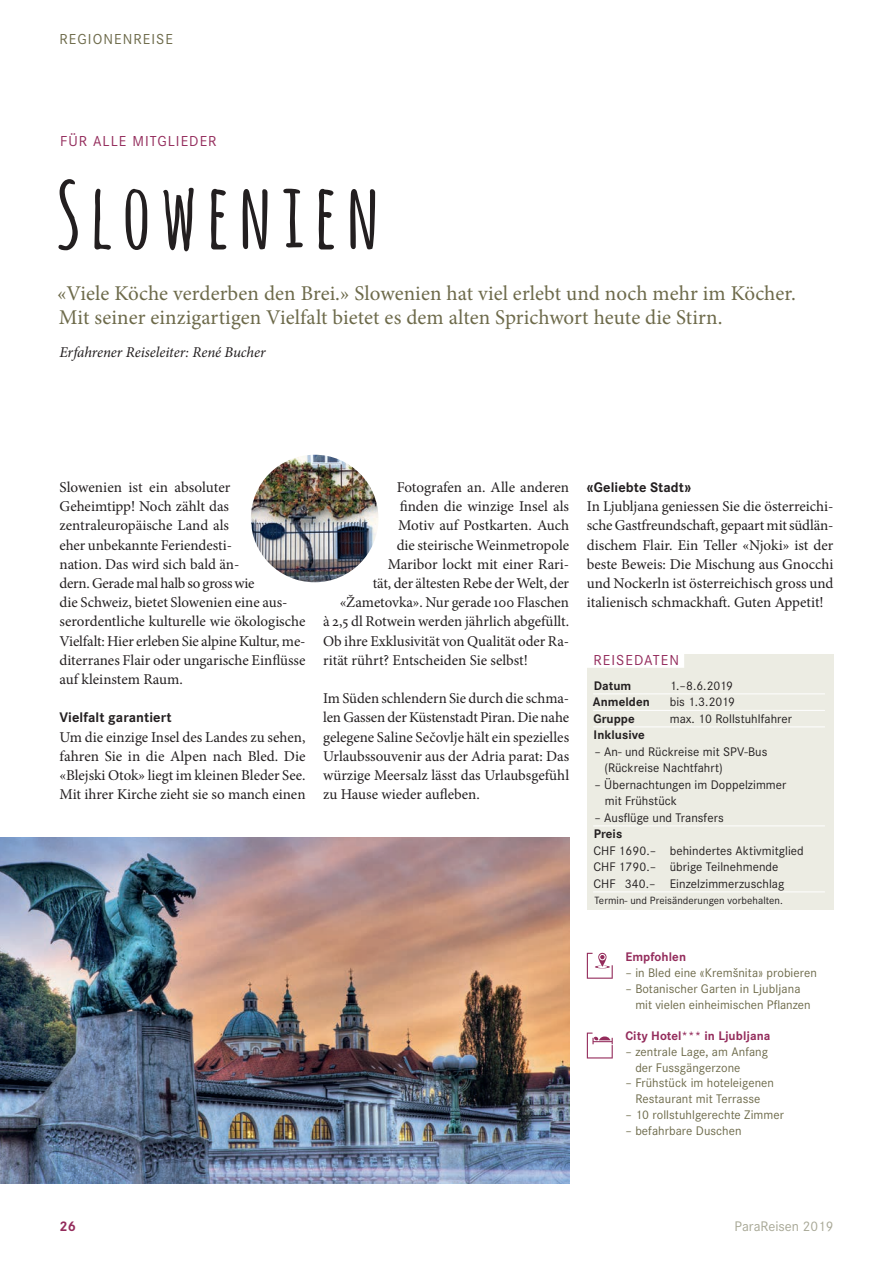
<style>
.page{position:relative;width:893px;height:1263px;background:#fff}
.page>*{position:absolute;margin:0;border:0;box-sizing:border-box;transform-origin:0 0}
.t1{font:700 90px "Amatic SC";letter-spacing:.1em;color:#231f20}
.t2{font:21px/24px "Minion Pro";letter-spacing:.005em;color:#6d6a4a}
.t3{font:15px/19.2px "Minion Pro";color:#231f20;text-align:justify}
.t4{font:italic 15px "Minion Pro";letter-spacing:-.005em;color:#231f20}
.t5{font:15px "Corporate S";letter-spacing:.07em;color:#942c5c}
.t6{font:15px "Corporate S";letter-spacing:.07em;color:#6d6a4a}
.t7{font:700 14.4px "Corporate S";letter-spacing:.005em;color:#231f20}
.t8{font:14.4px "Corporate S";color:#a8a896}
.t9{font:700 14.4px "Corporate S";color:#942c5c}
.t10{font:12.9px/16.5px "Corporate S";letter-spacing:.005em;color:#231f20}
.t11{font:12.9px/15.8px "Corporate S";letter-spacing:.005em;color:#6d6a4a}
.t12{font:700 12.9px "Corporate S";letter-spacing:.005em;color:#231f20}
.t13{font:700 12.9px "Corporate S";letter-spacing:.005em;color:#942c5c}
.t14{font:10.95px "Corporate S";letter-spacing:.005em;color:#231f20}
</style>
<div class="page">
<div style="left:587px;top:655px;width:246px;height:255px;background:#ecece3"></div>
<div style="left:587px;top:651px;width:97px;height:17px;background:#fff"></div>
<hr style="left:593px;top:693px;width:232px;height:1px;background:#fff">
<hr style="left:593px;top:710px;width:232px;height:1px;background:#fff">
<hr style="left:593px;top:726px;width:232px;height:1px;background:#fff">
<hr style="left:593px;top:825px;width:232px;height:1px;background:#fff">
<hr style="left:593px;top:891px;width:232px;height:1px;background:#fff">
<svg style="left:587px;top:953px;width:26px;height:26px"></svg>
<svg style="left:587px;top:1032px;width:26px;height:26px"></svg>
<img style="left:0;top:837px;width:570px;height:346px">
<img style="left:251px;top:455px;width:127px;height:127px;border-radius:64px">
<p class="t6" style="left:60px;top:28px;width:115px">REGIONENREISE</p>
<p class="t5" style="left:60px;top:130px;width:158px">FÜR ALLE MITGLIEDER</p>
<h1 class="t1" style="left:56px;top:151px;width:326px">SLOWENIEN</h1>
<h2 class="t2" style="left:57px;top:281px;width:740px">«Viele Köche verderben den Brei.» Slowenien hat viel erlebt und noch mehr im Köcher.<br>Mit seiner einzigartigen Vielfalt bietet es dem alten Sprichwort heute die Stirn.</h2>
<p class="t4" style="left:59px;top:342px;width:208px">Erfahrener Reiseleiter: René Bucher</p>
<p class="t3" style="left:60px;top:478px;width:248px;text-align:left">Slowenien ist ein absoluter Geheimtipp! Noch zählt das zentraleuropäische Land als<br>eher unbekannte Feriendesti-<br>nation. Das wird sich bald än-<br>dern. Gerade mal halb so gross wie<br>die Schweiz, bietet Slowenien eine aus&shy;serordentliche kulturelle wie ökologische Vielfalt: Hier erleben Sie alpine Kultur, me&shy;diterranes Flair oder ungarische Einflüsse auf kleinstem Raum.</p>
<p class="t7" style="left:60px;top:706px;width:114px">Vielfalt garantiert</p>
<p class="t3" style="left:60px;top:727px;width:248px">Um die einzige Insel des Landes zu sehen, fahren Sie in die Alpen nach Bled. Die «Blejski Otok» liegt im kleinen Bleder See.<br>Mit ihrer Kirche zieht sie so manch einen</p>
<p class="t3" style="left:397px;top:478px;width:174px">Fotografen an. Alle anderen</p>
<p class="t3" style="left:400px;top:497px;width:171px">finden die winzige Insel als</p>
<p class="t3" style="left:398px;top:516px;width:172px">Motiv auf Postkarten. Auch</p>
<p class="t3" style="left:397px;top:535px;width:174px">die steirische Weinmetropole</p>
<p class="t3" style="left:388px;top:554px;width:183px">Maribor lockt mit einer Rari-</p>
<p class="t3" style="left:373px;top:574px;width:198px">tät, der ältesten Rebe der Welt, der</p>
<p class="t3" style="left:340px;top:593px;width:231px">«Žametovka». Nur gerade 100 Flaschen</p>
<p class="t3" style="left:323px;top:612px;width:247px">à 2,5 dl Rotwein werden jährlich abgefüllt.</p>
<p class="t3" style="left:323px;top:631px;width:248px">Ob ihre Exklusivität von Qualität oder Ra-</p>
<p class="t3" style="left:323px;top:650px;width:206px">rität rührt? Entscheiden Sie selbst!</p>
<p class="t3" style="left:323px;top:689px;width:248px">Im Süden schlendern Sie durch die schma&shy;len Gassen der Küstenstadt Piran. Die nahe gelegene Saline Sečovlje hält ein spezielles Urlaubssouvenir aus der Adria parat: Das würzige Meersalz lässt das Urlaubsgefühl zu Hause wieder aufleben.</p>
<p class="t7" style="left:587px;top:476px;width:106px">«Geliebte Stadt»</p>
<p class="t3" style="left:587px;top:497px;width:248px">In Ljubljana geniessen Sie die österreichi&shy;sche Gastfreundschaft, gepaart mit südlän&shy;dischem Flair. Ein Teller «Njoki» ist der beste Beweis: Die Mischung aus Gnocchi und Nockerln ist österreichisch gross und italienisch schmackhaft. Guten Appetit!</p>
<p class="t5" style="left:593px;top:649px;width:87px">REISEDATEN</p>
<p class="t12" style="left:594px;top:675px;width:39px">Datum</p>
<p class="t10" style="left:670px;top:676px;width:65px">1.–8.6.2019</p>
<p class="t12" style="left:593px;top:692px;width:58px">Anmelden</p>
<p class="t10" style="left:670px;top:693px;width:67px">bis 1.3.2019</p>
<p class="t12" style="left:593px;top:708px;width:43px">Gruppe</p>
<p class="t10" style="left:670px;top:709px;width:124px">max. 10 Rollstuhlfahrer</p>
<p class="t12" style="left:594px;top:725px;width:53px">Inklusive</p>
<p class="t10" style="left:604px;top:742px;width:164px;text-indent:-10px">– An- und Rückreise mit SPV-Bus (Rückreise Nachtfahrt)</p>
<p class="t10" style="left:605px;top:775px;width:183px;text-indent:-10px">– Übernachtungen im Doppelzimmer mit Frühstück</p>
<p class="t10" style="left:594px;top:808px;width:131px">– Ausflüge und Transfers</p>
<p class="t12" style="left:594px;top:824px;width:30px">Preis</p>
<p class="t10" style="left:593px;top:841px;width:212px">CHF 1690.– behindertes Aktivmitglied<br>CHF 1790.– übrige Teilnehmende<br>CHF 340.– Einzelzimmerzuschlag</p>
<p class="t14" style="left:594px;top:893px;width:190px">Termin- und Preisänderungen vorbehalten.</p>
<p class="t13" style="left:625px;top:947px;width:62px">Empfohlen</p>
<p class="t11" style="left:625px;top:964px;width:193px">– in Bled eine «Kremšnita» probieren</p>
<p class="t11" style="left:635px;top:980px;width:177px;text-indent:-10px">– Botanischer Garten in Ljubljana mit vielen einheimischen Pflanzen</p>
<p class="t13" style="left:625px;top:1026px;width:146px">City Hotel*** in Ljubljana</p>
<p class="t11" style="left:635px;top:1043px;width:134px;text-indent:-10px">– zentrale Lage, am Anfang der Fussgängerzone</p>
<p class="t11" style="left:625px;top:1074px;width:150px;text-align:center">– Frühstück im hoteleigenen<br>Restaurant mit Terrasse</p>
<p class="t11" style="left:625px;top:1106px;width:160px">– 10 rollstuhlgerechte Zimmer</p>
<p class="t11" style="left:625px;top:1121px;width:118px">– befahrbare Duschen</p>
<p class="t9" style="left:60px;top:1215px;width:18px">26</p>
<p class="t8" style="left:734px;top:1216px;width:100px">ParaReisen 2019</p>
</div>
